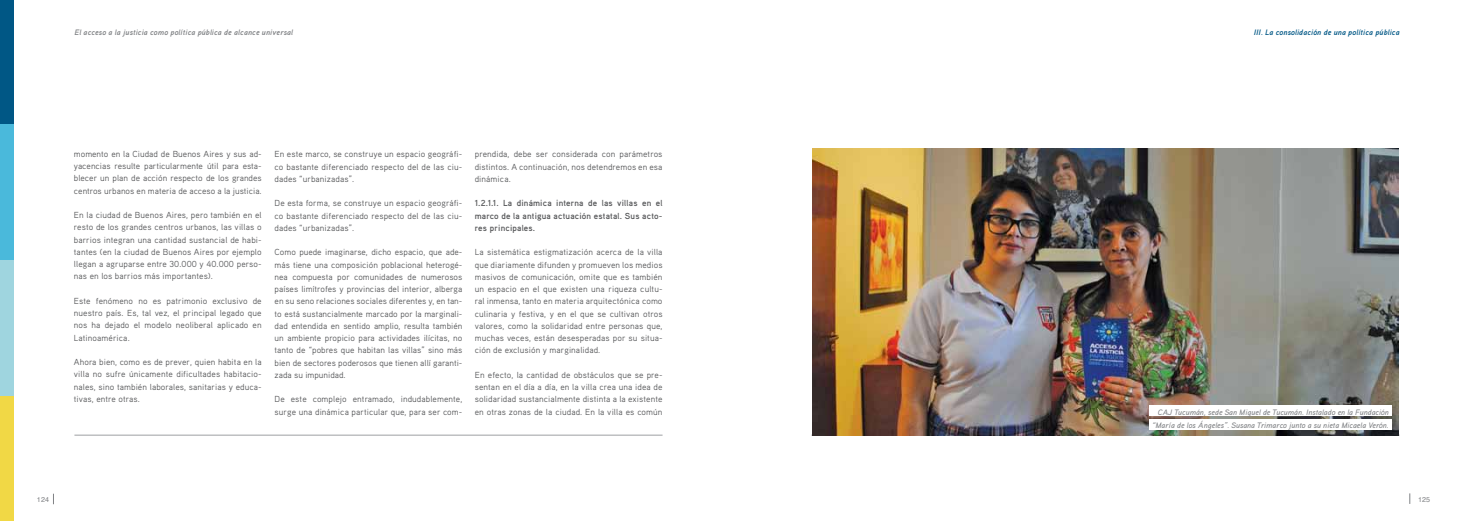
<style>
.page{position:relative;width:1474px;height:521px;background:#fff}
.page>*{position:absolute;margin:0;border:0;box-sizing:border-box;transform-origin:0 0}
.t1{font:8.75px/12.2px "Aaux Pro";letter-spacing:.01em;color:#58595b;text-align:justify}
.t2{font:700 8.75px/12.2px "Aaux Pro";letter-spacing:.02em;color:#58595b;text-align:justify}
.t3{font:italic 500 7.88px/13.1px "Aaux Pro";letter-spacing:.01em;color:#808285;text-align:right}
.t4{font:italic 700 7.88px "Aaux Pro";letter-spacing:.02em;color:#808285}
.t5{font:italic 700 7.88px "Aaux Pro";letter-spacing:.02em;color:#005785}
.t6{font:7.17px "Helvetica";letter-spacing:.01em;color:#808285}
</style>
<div class="page">
<hr style="left:811px;top:435px;width:588px;height:1px;background:#9d9fa2">
<div style="left:0;top:0;width:14px;height:124px;background:#005785"></div>
<div style="left:0;top:124px;width:14px;height:136px;background:#4ab9db"></div>
<div style="left:0;top:260px;width:14px;height:137px;background:#9fd5df"></div>
<div style="left:0;top:397px;width:14px;height:124px;background:#f1d845"></div>
<hr style="left:74px;top:435px;width:588px;height:1px;background:#9d9fa2">
<img style="left:812px;top:149px;width:586px;height:286px">
<div style="left:1149px;top:406px;width:242px;height:10px;background:#fff"></div>
<div style="left:1149px;top:419px;width:242px;height:11px;background:#fff"></div>
<p class="t4" style="left:74px;top:27px;width:220px">El acceso a la justicia como política pública de alcance universal</p>
<p class="t1" style="left:74px;top:147px;width:189px">momento en la Ciudad de Buenos Aires y sus ad&shy;yacencias resulte particularmente útil para esta&shy;blecer un plan de acción respecto de los grandes centros urbanos en materia de acceso a la justicia.</p>
<p class="t1" style="left:74px;top:209px;width:189px">En la ciudad de Buenos Aires, pero también en el resto de los grandes centros urbanos, las villas o barrios integran una cantidad sustancial de habi&shy;tantes (en la ciudad de Buenos Aires por ejemplo llegan a agruparse entre 30.000 y 40.000 perso&shy;nas en los barrios más importantes).</p>
<p class="t1" style="left:74px;top:294px;width:189px">Este fenómeno no es patrimonio exclusivo de nuestro país. Es, tal vez, el principal legado que nos ha dejado el modelo neoliberal aplicado en Latinoamérica.</p>
<p class="t1" style="left:74px;top:356px;width:189px">Ahora bien, como es de prever, quien habita en la villa no sufre únicamente dificultades habitacio&shy;nales, sino también laborales, sanitarias y educa&shy;tivas, entre otras.</p>
<p class="t1" style="left:274px;top:148px;width:189px">En este marco, se construye un espacio geográfi&shy;co bastante diferenciado respecto del de las ciu&shy;dades “urbanizadas”.</p>
<p class="t1" style="left:274px;top:197px;width:189px">De esta forma, se construye un espacio geográfi&shy;co bastante diferenciado respecto del de las ciu&shy;dades “urbanizadas”.</p>
<p class="t1" style="left:274px;top:246px;width:189px">Como puede imaginarse, dicho espacio, que ade&shy;más tiene una composición poblacional heterogé&shy;nea compuesta por comunidades de numerosos países limítrofes y provincias del interior, alberga en su seno relaciones sociales diferentes y, en tan&shy;to está sustancialmente marcado por la marginali&shy;dad entendida en sentido amplio, resulta también un ambiente propicio para actividades ilícitas, no tanto de “pobres que habitan las villas” sino más bien de sectores poderosos que tienen allí garanti&shy;zada su impunidad.</p>
<p class="t1" style="left:274px;top:393px;width:189px">De este complejo entramado, indudablemente, surge una dinámica particular que, para ser com-</p>
<p class="t1" style="left:475px;top:148px;width:189px">prendida, debe ser considerada con parámetros distintos. A continuación, nos detendremos en esa dinámica.</p>
<p class="t2" style="left:475px;top:197px;width:189px">1.2.1.1. La dinámica interna de las villas en el marco de la antigua actuación estatal. Sus acto&shy;res principales.</p>
<p class="t1" style="left:475px;top:246px;width:189px">La sistemática estigmatización acerca de la villa que diariamente difunden y promueven los medios masivos de comunicación, omite que es también un espacio en el que existen una riqueza cultu&shy;ral inmensa, tanto en materia arquitectónica como culinaria y festiva, y en el que se cultivan otros valores, como la solidaridad entre personas que, muchas veces, están desesperadas por su situa&shy;ción de exclusión y marginalidad.</p>
<p class="t1" style="left:475px;top:368px;width:189px">En efecto, la cantidad de obstáculos que se pre&shy;sentan en el día a día, en la villa crea una idea de solidaridad sustancialmente distinta a la existente en otras zonas de la ciudad. En la villa es común</p>
<p class="t6" style="left:37px;top:494px;width:14px">124</p>
<p class="t5" style="left:1253px;top:27px;width:147px">III. La consolidación de una política pública</p>
<p class="t3" style="left:1152px;top:405px;width:238px">CAJ Tucumán, sede San Miguel de Tucumán. Instalado en la Fundación “María de los Ángeles”. Susana Trimarco junto a su nieta Micaela Verón.</p>
<p class="t6" style="left:1418px;top:494px;width:14px">125</p>
</div>
